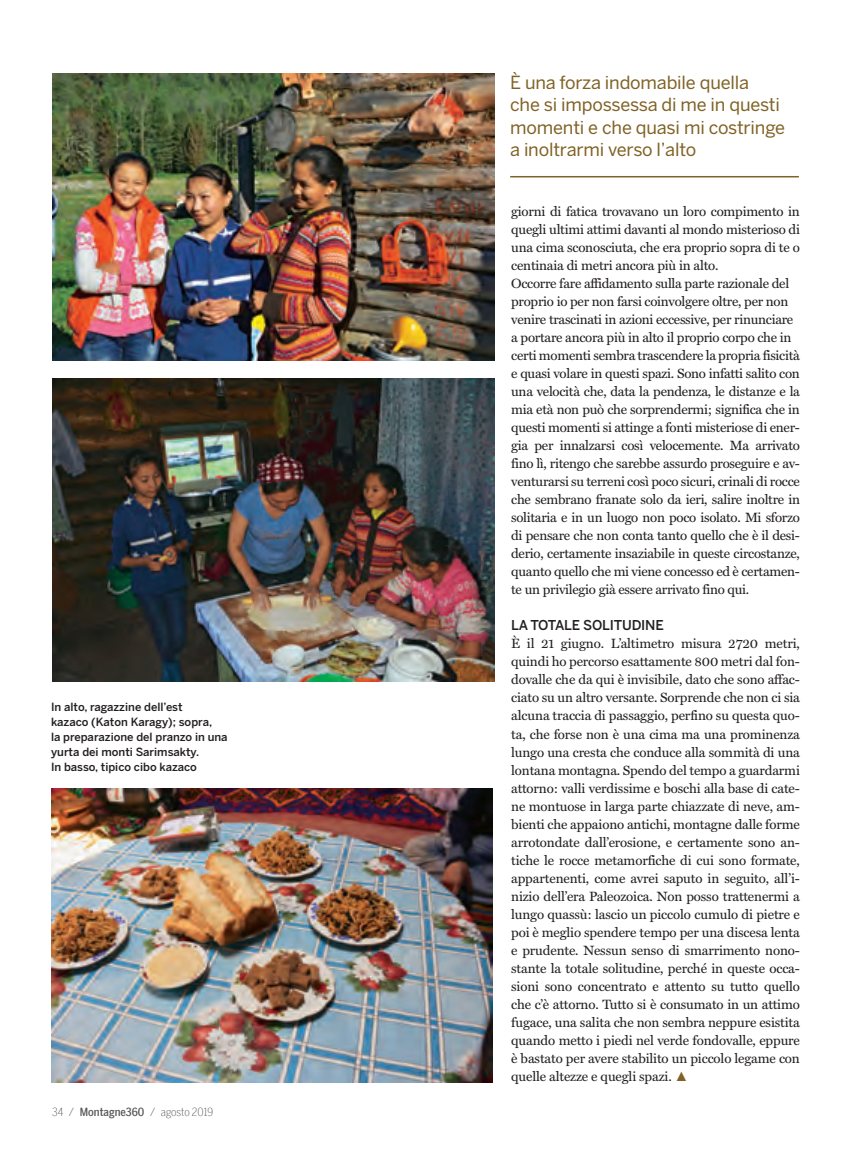
<style>
.page{position:relative;width:851px;height:1149px;background:#fff}
.page>*{position:absolute;margin:0;border:0;box-sizing:border-box;transform-origin:0 0}
.t1{font:18px/22.5px "Benton Sans";letter-spacing:-.01em;color:#806225}
.t2{font:13.5px/18px "Miller Text";letter-spacing:-.02em;color:#231f20}
.t3{font:500 13.5px "Benton Sans";letter-spacing:-.015em;color:#231f20}
.t4{font:500 11.25px/15px "Benton Sans";color:#231f20}
.t5{font:300 11.25px "Benton Sans Condensed";letter-spacing:-.005em;color:#57585a}
.s1{font-weight:500}
.s2{font-family:"Times New Roman";font-style:italic;color:#806225}
</style>
<div class="page">
<img style="left:52px;top:73px;width:442px;height:287px">
<img style="left:52px;top:378px;width:442px;height:303px">
<img style="left:51px;top:788px;width:442px;height:293px">
<hr style="left:510px;top:176px;width:288px;height:1px;background:#806225">
<p class="t4" style="left:51px;top:699px;width:178px">In alto, ragazzine dell’est<br>kazaco (Katon Karagy); sopra,<br>la preparazione del pranzo in una yurta dei monti Sarimsakty.<br>In basso, tipico cibo kazaco</p>
<p class="t5" style="left:52px;top:1103px;width:163px">34 / <span class="s1">Montagne360</span> / agosto 2019</p>
<h1 class="t1" style="left:510px;top:71px;width:276px">È una forza indomabile quella<br>che si impossessa di me in questi momenti e che quasi mi costringe a inoltrarmi verso l’alto</h1>
<p class="t2" style="left:511px;top:203px;width:290px">giorni di fatica trovavano un loro compimento in quegli ultimi attimi davanti al mondo misterioso di una cima sconosciuta, che era proprio sopra di te o centinaia di metri ancora più in alto.<br>Occorre fare affidamento sulla parte razionale del proprio io per non farsi coinvolgere oltre, per non venire trascinati in azioni eccessive, per rinunciare a portare ancora più in alto il proprio corpo che in certi momenti sembra trascendere la propria fisicità e quasi volare in questi spazi. Sono infatti salito con una velocità che, data la pendenza, le distanze e la mia età non può che sorprendermi; significa che in questi momenti si attinge a fonti misteriose di ener&shy;gia per innalzarsi così velocemente. Ma arrivato fino lì, ritengo che sarebbe assurdo proseguire e av&shy;venturarsi su terreni così poco sicuri, crinali di rocce che sembrano franate solo da ieri, salire inoltre in solitaria e in un luogo non poco isolato. Mi sforzo di pensare che non conta tanto quello che è il desi&shy;derio, certamente insaziabile in queste circostanze, quanto quello che mi viene concesso ed è certamen&shy;te un privilegio già essere arrivato fino qui.</p>
<p class="t3" style="left:511px;top:617px;width:154px">LA TOTALE SOLITUDINE</p>
<p class="t2" style="left:511px;top:635px;width:290px;text-align:justify">È il 21 giugno. L’altimetro misura 2720 metri, quindi ho percorso esattamente 800 metri dal fon&shy;dovalle che da qui è invisibile, dato che sono affac&shy;ciato su un altro versante. Sorprende che non ci sia alcuna traccia di passaggio, perfino su questa quo&shy;ta, che forse non è una cima ma una prominenza lungo una cresta che conduce alla sommità di una lontana montagna. Spendo del tempo a guardarmi attorno: valli verdissime e boschi alla base di cate&shy;ne montuose in larga parte chiazzate di neve, am&shy;bienti che appaiono antichi, montagne dalle forme arrotondate dall’erosione, e certamente sono an&shy;tiche le rocce metamorfiche di cui sono formate, appartenenti, come avrei saputo in seguito, all’i&shy;nizio dell’era Paleozoica. Non posso trattenermi a lungo quassù: lascio un piccolo cumulo di pietre e poi è meglio spendere tempo per una discesa lenta e prudente. Nessun senso di smarrimento nono&shy;stante la totale solitudine, perché in queste occa&shy;sioni sono concentrato e attento su tutto quello che c’è attorno. Tutto si è consumato in un attimo fugace, una salita che non sembra neppure esistita quando metto i piedi nel verde fondovalle, eppure è bastato per avere stabilito un piccolo legame con quelle altezze e quegli spazi. <span class="s2">▲</span></p>
</div>
